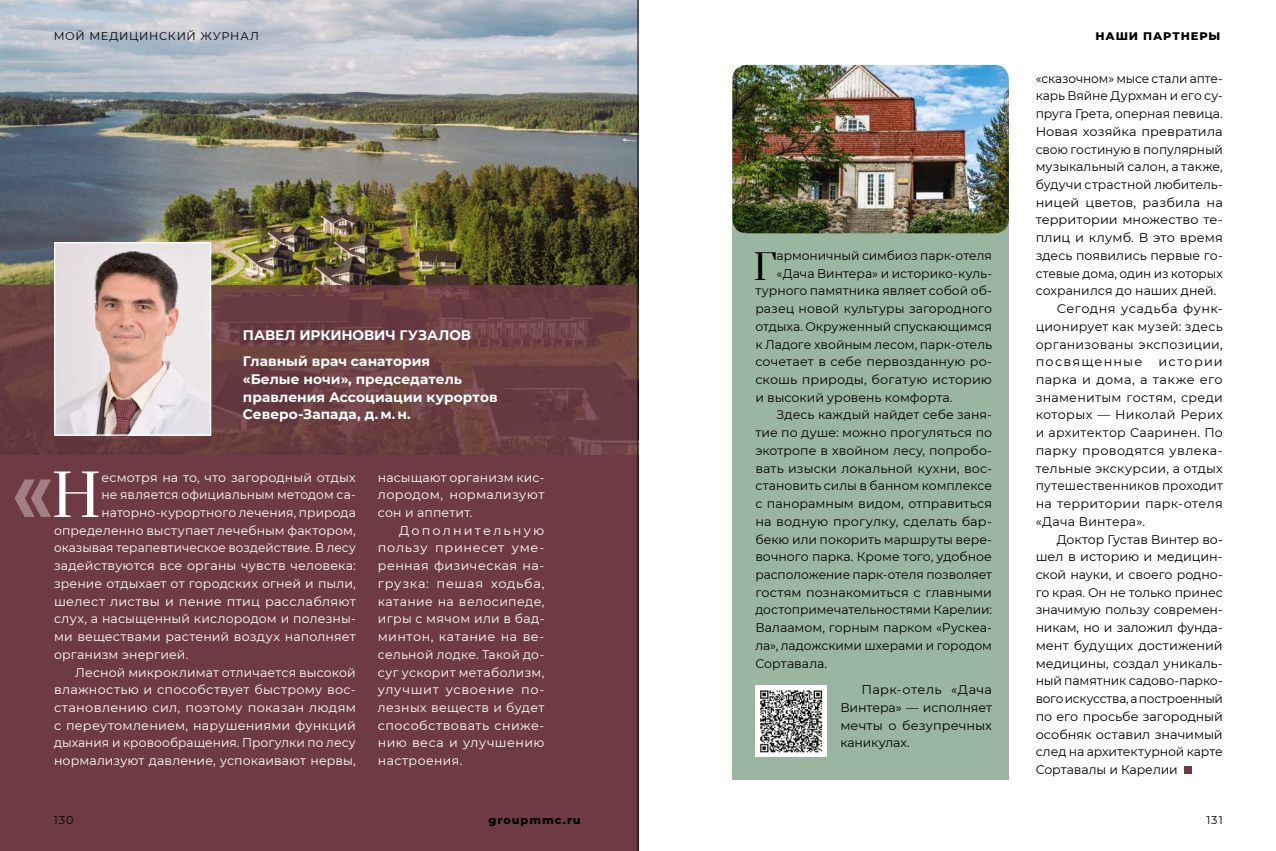
<style>
.page{position:relative;width:1276px;height:851px;background:#fff}
.page>*{position:absolute;margin:0;border:0;box-sizing:border-box;transform-origin:0 0}
.t1{font:56.75px "Prata";color:#fff}
.t2{font:34.62px "Prata";color:#000}
.t3{font:700 13.75px/17.8px "Montserrat";letter-spacing:.005em;color:#fff}
.t4{font:12.5px/17.8px "Montserrat";color:#000;text-align:justify}
.t5{font:12.5px/17.8px "Montserrat";letter-spacing:.01em;color:#fff;text-align:justify}
.t6{font:12.5px "Montserrat";letter-spacing:.02em;color:#000}
.t7{font:12.5px "Montserrat";letter-spacing:.03em;color:#000}
.t8{font:12.5px "Montserrat";letter-spacing:.09em;color:#000}
.t9{font:11.25px "Montserrat";letter-spacing:.07em;color:#000}
.t10{font:800 11.25px "Montserrat";letter-spacing:.08em;color:#000}
</style>
<div class="page">
<div style="left:0;top:0;width:638px;height:850px;background:#6e3b44"></div>
<img style="left:0;top:0;width:638px;height:286px">
<svg style="left:15px;top:479px;width:36px;height:38px"></svg>
<svg style="left:0;top:286px;width:638px;height:175px"></svg>
<img style="left:56px;top:244px;width:153px;height:189px">
<div style="left:54px;top:242px;width:157px;height:193px;border:1px solid #fff"></div>
<div style="left:732px;top:91px;width:277px;height:689px;background:#9ab5a0"></div>
<img style="left:755px;top:685px;width:71px;height:71px">
<img style="left:732px;top:65px;width:277px;height:168px">
<div style="left:1184px;top:766px;width:8px;height:8px;background:#6e3b44"></div>
<hr style="left:638px;top:0;width:1px;height:850px;background:#000">
<p class="t9" style="left:54px;top:28px;width:207px">мой М едицинский журнал</p>
<p class="t10" style="left:1095px;top:28px;width:126px">Наши партнеры</p>
<p class="t3" style="left:243px;top:325px;width:187px">Павел Иркинович Гузало</p>
<p class="t3" style="left:461px;top:325px;width:12px">в</p>
<p class="t3" style="left:243px;top:352px;width:256px">Главный врач санатория<br>«Белые ночи», председатель правления Ассоциации курортов<br>Северо-Запада, д. м. н.</p>
<h1 class="t1" style="left:52px;top:448px;width:46px">Н</h1>
<p class="t5" style="left:101px;top:467px;width:256px">есмотря на то, что загородный отдых</p>
<p class="t5" style="left:101px;top:485px;width:256px">не является официальным методом са-</p>
<p class="t5" style="left:101px;top:503px;width:256px">наторно-курортного лечения, природа</p>
<p class="t5" style="left:54px;top:521px;width:303px">определенно выступает лечебным фактором,</p>
<p class="t5" style="left:54px;top:538px;width:303px">оказывая терапевтическое воздействие. В лесу</p>
<p class="t5" style="left:54px;top:556px;width:303px">задействуются все органы чувств человека:</p>
<p class="t5" style="left:54px;top:574px;width:303px">зрение отдыхает от городских огней и пыли,</p>
<p class="t5" style="left:54px;top:591px;width:303px">шелест листвы и пение птиц расслабляют</p>
<p class="t5" style="left:54px;top:609px;width:303px">слух, а насыщенный кислородом и полезны-</p>
<p class="t5" style="left:54px;top:627px;width:303px">ми веществами растений воздух наполняет</p>
<p class="t5" style="left:54px;top:645px;width:136px">организм энергией.</p>
<p class="t5" style="left:75px;top:662px;width:282px">Лесной микроклимат отличается высокой</p>
<p class="t5" style="left:54px;top:680px;width:303px">влажностью и способствует быстрому вос-</p>
<p class="t5" style="left:54px;top:698px;width:303px">становлению сил, поэтому показан людям</p>
<p class="t5" style="left:54px;top:715px;width:303px">с переутомлением, нарушениями функций</p>
<p class="t5" style="left:54px;top:733px;width:303px">дыхания и кровообращения. Прогулки по лесу</p>
<p class="t5" style="left:54px;top:751px;width:303px">нормализуют давление, успокаивают нервы,</p>
<p class="t5" style="left:378px;top:467px;width:168px">насыщают организм кис&shy;лородом, нормализуют сон и аппетит.</p>
<p class="t5" style="left:378px;top:521px;width:168px;text-indent:21px">Дополнительную пользу принесет уме&shy;ренная физическая на&shy;грузка: пешая ходьба, катание на велосипеде, игры с мячом или в бад&shy;минтон, катание на ве&shy;сельной лодке. Такой до&shy;суг ускорит метаболизм, улучшит усвоение по&shy;лезных веществ и будет способствовать сниже&shy;нию веса и улучшению настроения.</p>
<h2 class="t2" style="left:754px;top:238px;width:22px">Г</h2>
<p class="t4" style="left:776px;top:246px;width:217px">армоничный симбиоз парк-отеля</p>
<p class="t4" style="left:776px;top:264px;width:217px">«Дача Винтера» и историко-куль-</p>
<p class="t4" style="left:755px;top:281px;width:238px">турного памятника являет собой об-</p>
<p class="t4" style="left:755px;top:299px;width:238px">разец новой культуры загородного</p>
<p class="t4" style="left:755px;top:317px;width:238px">отдыха. Окруженный спускающимся</p>
<p class="t4" style="left:755px;top:335px;width:238px">к Ладоге хвойным лесом, парк-отель</p>
<p class="t4" style="left:755px;top:352px;width:238px">сочетает в себе первозданную ро-</p>
<p class="t4" style="left:755px;top:370px;width:238px">скошь природы, богатую историю</p>
<p class="t4" style="left:755px;top:388px;width:199px">и высокий уровень комфорта.</p>
<p class="t4" style="left:776px;top:405px;width:217px">Здесь каждый найдет себе заня-</p>
<p class="t4" style="left:755px;top:423px;width:238px">тие по душе: можно прогуляться по</p>
<p class="t4" style="left:755px;top:441px;width:238px">экотропе в хвойном лесу, попробо-</p>
<p class="t4" style="left:755px;top:459px;width:238px">вать изыски локальной кухни, вос-</p>
<p class="t4" style="left:755px;top:476px;width:238px">становить силы в банном комплексе</p>
<p class="t4" style="left:755px;top:494px;width:238px">с панорамным видом, отправиться</p>
<p class="t4" style="left:755px;top:512px;width:238px">на водную прогулку, сделать бар-</p>
<p class="t4" style="left:755px;top:529px;width:238px">бекю или покорить маршруты вере-</p>
<p class="t4" style="left:755px;top:547px;width:238px">вочного парка. Кроме того, удобное</p>
<p class="t4" style="left:755px;top:565px;width:238px">расположение парк-отеля позволяет</p>
<p class="t4" style="left:755px;top:583px;width:238px">гостям познакомиться с главными</p>
<p class="t4" style="left:755px;top:600px;width:238px">достопримечательностями Карелии:</p>
<p class="t4" style="left:755px;top:618px;width:238px">Валаамом, горным парком «Рускеа-</p>
<p class="t4" style="left:755px;top:636px;width:238px">ла», ладожскими шхерами и городом</p>
<p class="t4" style="left:755px;top:653px;width:73px">Сортавала.</p>
<p class="t4" style="left:840px;top:680px;width:153px;text-indent:21px">Парк-отель «Дача Винтера» — исполняет мечты о безупречных каникулах.</p>
<p class="t4" style="left:1035px;top:69px;width:189px">«сказочном» мысе стали апте-</p>
<p class="t4" style="left:1035px;top:87px;width:189px">карь Вяйне Дурхман и его су-</p>
<p class="t4" style="left:1035px;top:104px;width:189px">пруга Грета, оперная певица.</p>
<p class="t4" style="left:1035px;top:122px;width:189px">Новая хозяйка превратила</p>
<p class="t4" style="left:1035px;top:140px;width:189px">свою гостиную в популярный</p>
<p class="t4" style="left:1035px;top:157px;width:189px">музыкальный салон, а также,</p>
<p class="t4" style="left:1035px;top:175px;width:189px">будучи страстной любитель-</p>
<p class="t4" style="left:1035px;top:193px;width:189px">ницей цветов, разбила на</p>
<p class="t4" style="left:1035px;top:211px;width:189px">территории множество те-</p>
<p class="t4" style="left:1035px;top:228px;width:189px">плиц и клумб. В это время</p>
<p class="t4" style="left:1035px;top:246px;width:189px">здесь появились первые го-</p>
<p class="t4" style="left:1035px;top:264px;width:189px">стевые дома, один из которых</p>
<p class="t4" style="left:1035px;top:281px;width:182px">сохранился до наших дней.</p>
<p class="t7" style="left:1057px;top:300px;width:167px">Сегодня усадьба функ-</p>
<p class="t6" style="left:1035px;top:318px;width:189px">ционирует как музей: здесь</p>
<p class="t6" style="left:1035px;top:335px;width:189px">организованы экспозиции,</p>
<p class="t8" style="left:1035px;top:353px;width:108px">посвященные</p>
<p class="t4" style="left:1035px;top:352px;width:189px;text-indent:123px">истории парка и дома, а также его знаменитым гостям, среди которых — Николай Рерих и архитектор Сааринен. По парку проводятся увлека&shy;тельные экскурсии, а отдых путешественников проходит на территории парк-отеля «Дача Винтера».</p>
<p class="t4" style="left:1035px;top:529px;width:189px;text-indent:21px">Доктор Густав Винтер во&shy;шел в историю и медицин&shy;ской науки, и своего родно&shy;го края. Он не только принес значимую пользу современ&shy;никам, но и заложил фунда&shy;мент будущих достижений медицины, создал уникаль&shy;ный памятник садово-парко&shy;вого искусства, а построенный по его просьбе загородный особняк оставил значимый след на архитектурной карте Сортавалы и Карелии</p>
<p class="t9" style="left:54px;top:812px;width:21px">130</p>
<p class="t9" style="left:1206px;top:812px;width:18px">131</p>
<p class="t10" style="left:488px;top:811px;width:94px">groupmmc.ru</p>
</div>
